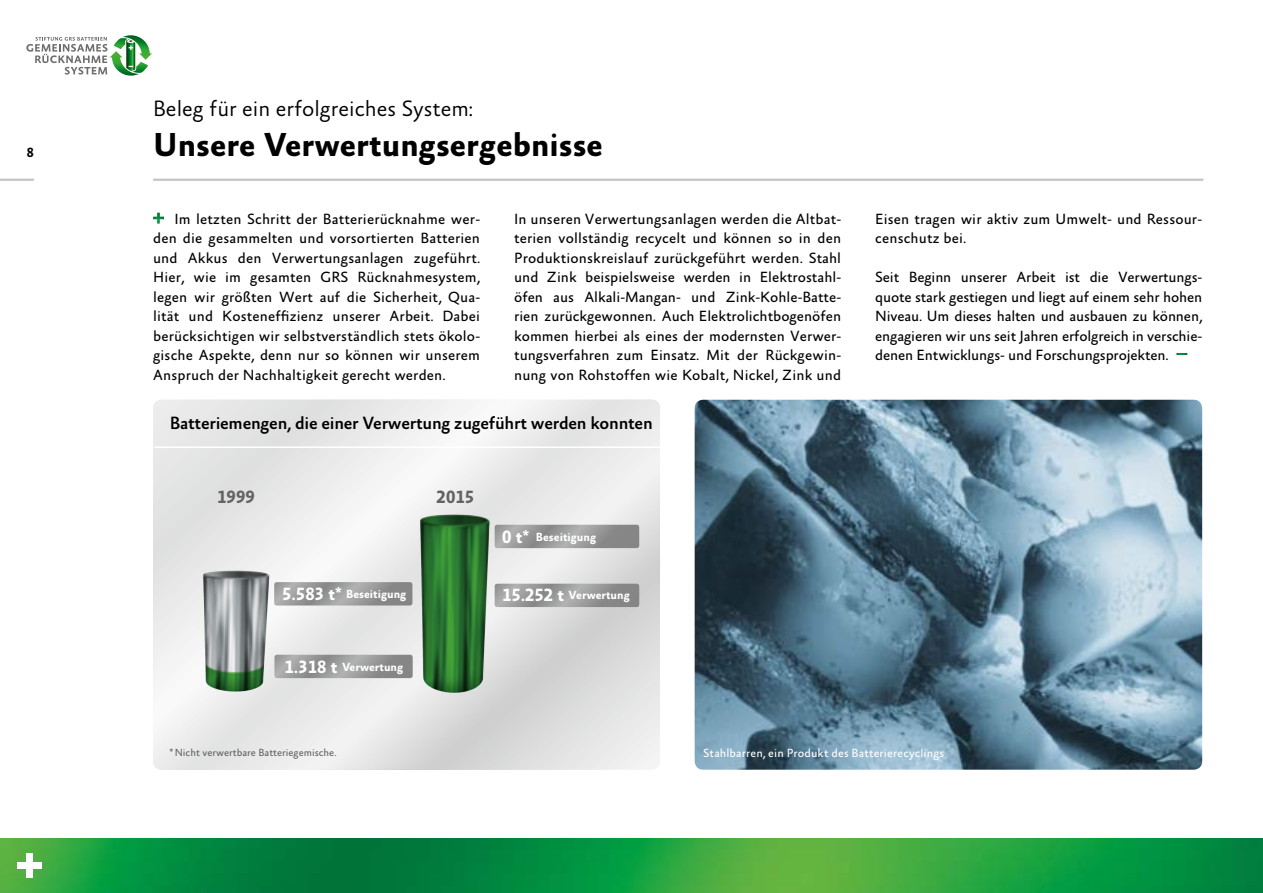
<style>
.page{position:relative;width:1263px;height:893px;background:#fff}
.page>*{position:absolute;margin:0;border:0;box-sizing:border-box;transform-origin:0 0}
.t1{font:700 33.75px "Absara Sans OT";color:#000}
.t2{font:300 22.5px "Absara Sans OT";color:#000}
.t3{font:500 18px "Absara Sans OT";letter-spacing:-.015em;color:#000}
.t4{font:700 18px "Absara Sans OT";color:#636362}
.t5{font:15px/19.5px "Absara Sans OT";letter-spacing:.01em;color:#000;text-align:justify}
.t6{font:700 13.5px "Absara Sans OT";color:#000}
.t7{font:700 12px "Absara Sans OT";color:#fff}
.t8{font:12px "Absara Sans OT";letter-spacing:.01em;color:#fff}
.t9{font:10.5px "Absara Sans OT";color:#636362}
.s1{font-size:18px}
</style>
<div class="page">
<img style="left:0;top:839px;width:1263px;height:54px">
<hr style="left:0;top:179px;width:34px;height:2px;background:#c5c6c6">
<hr style="left:153px;top:179px;width:1050px;height:2px;background:#c5c6c6">
<div style="left:17px;top:863px;width:25px;height:6px;background:#fff"></div>
<div style="left:26px;top:854px;width:7px;height:24px;background:#fff"></div>
<svg style="left:26px;top:35px;width:126px;height:41px"></svg>
<img style="left:695px;top:400px;width:507px;height:370px">
<svg style="left:153px;top:213px;width:11px;height:11px"></svg>
<svg style="left:1176px;top:353px;width:11px;height:2px"></svg>
<svg style="left:276px;top:582px;width:136px;height:23px;background:#989999"></svg>
<svg style="left:276px;top:655px;width:137px;height:23px;background:#989898"></svg>
<svg style="left:495px;top:525px;width:144px;height:23px;background:#989898"></svg>
<svg style="left:495px;top:584px;width:144px;height:23px;background:#989898"></svg>
<div style="left:418px;top:510px;width:75px;height:196px;background:#000;opacity:.25"></div>
<div style="left:197px;top:551px;width:79px;height:155px;background:#000;opacity:.25"></div>
<p class="t6" style="left:27px;top:145px;width:9px">8</p>
<h2 class="t2" style="left:153px;top:97px;width:322px">Beleg für ein erfolgreiches System:</h2>
<h1 class="t1" style="left:153px;top:128px;width:451px">Unsere Verwertungsergebnisse</h1>
<p class="t5" style="left:153px;top:210px;width:329px;text-indent:21px">Im letzten Schritt der Batterierücknahme wer&shy;den die gesammelten und vorsortierten Batterien und Akkus den Verwertungsanlagen zugeführt.<br>Hier, wie im gesamten GRS Rücknahmesystem, legen wir größten Wert auf die Sicherheit, Qua&shy;lität und Kosteneffizienz unserer Arbeit. Dabei berücksichtigen wir selbstverständlich stets ökolo&shy;gische Aspekte, denn nur so können wir unserem Anspruch der Nachhaltigkeit gerecht werden.</p>
<p class="t5" style="left:514px;top:210px;width:329px">In unseren Verwertungsanlagen werden die Altbat&shy;terien vollständig recycelt und können so in den Produktionskreislauf zurückgeführt werden. Stahl und Zink beispielsweise werden in Elektrostahl&shy;öfen aus Alkali-Mangan- und Zink-Kohle-Batte&shy;rien zurückgewonnen. Auch Elektrolichtbogenöfen kommen hierbei als eines der modernsten Verwer&shy;tungsverfahren zum Einsatz. Mit der Rückgewin&shy;nung von Rohstoffen wie Kobalt, Nickel, Zink und</p>
<p class="t5" style="left:875px;top:210px;width:328px">Eisen tragen wir aktiv zum Umwelt- und Ressour&shy;censchutz bei.</p>
<p class="t5" style="left:875px;top:268px;width:329px">Seit Beginn unserer Arbeit ist die Verwertungs&shy;quote stark gestiegen und liegt auf einem sehr hohen Niveau. Um dieses halten und ausbauen zu können, engagieren wir uns seit Jahren erfolgreich in verschie&shy;denen Entwicklungs- und Forschungsprojekten.</p>
<p class="t3" style="left:170px;top:413px;width:484px">Batteriemengen, die einer Verwertung zugeführt werden konnten</p>
<p class="t4" style="left:217px;top:488px;width:39px">1999</p>
<p class="t4" style="left:437px;top:488px;width:39px">2015</p>
<p class="t7" style="left:282px;top:588px;width:126px"><span class="s1">5.583 t*</span> Beseitigung</p>
<p class="t7" style="left:284px;top:660px;width:120px"><span class="s1">1.318 t</span> Verwertung</p>
<p class="t7" style="left:502px;top:530px;width:96px"><span class="s1">0 t*</span> Beseitigung</p>
<p class="t7" style="left:502px;top:589px;width:129px"><span class="s1">15.252 t</span> Verwertung</p>
<p class="t9" style="left:170px;top:747px;width:168px">*Nicht verwertbare Batteriegemische.</p>
<p class="t8" style="left:703px;top:747px;width:242px">Stahlbarren, ein Produkt des Batterierecyclings</p>
</div>
